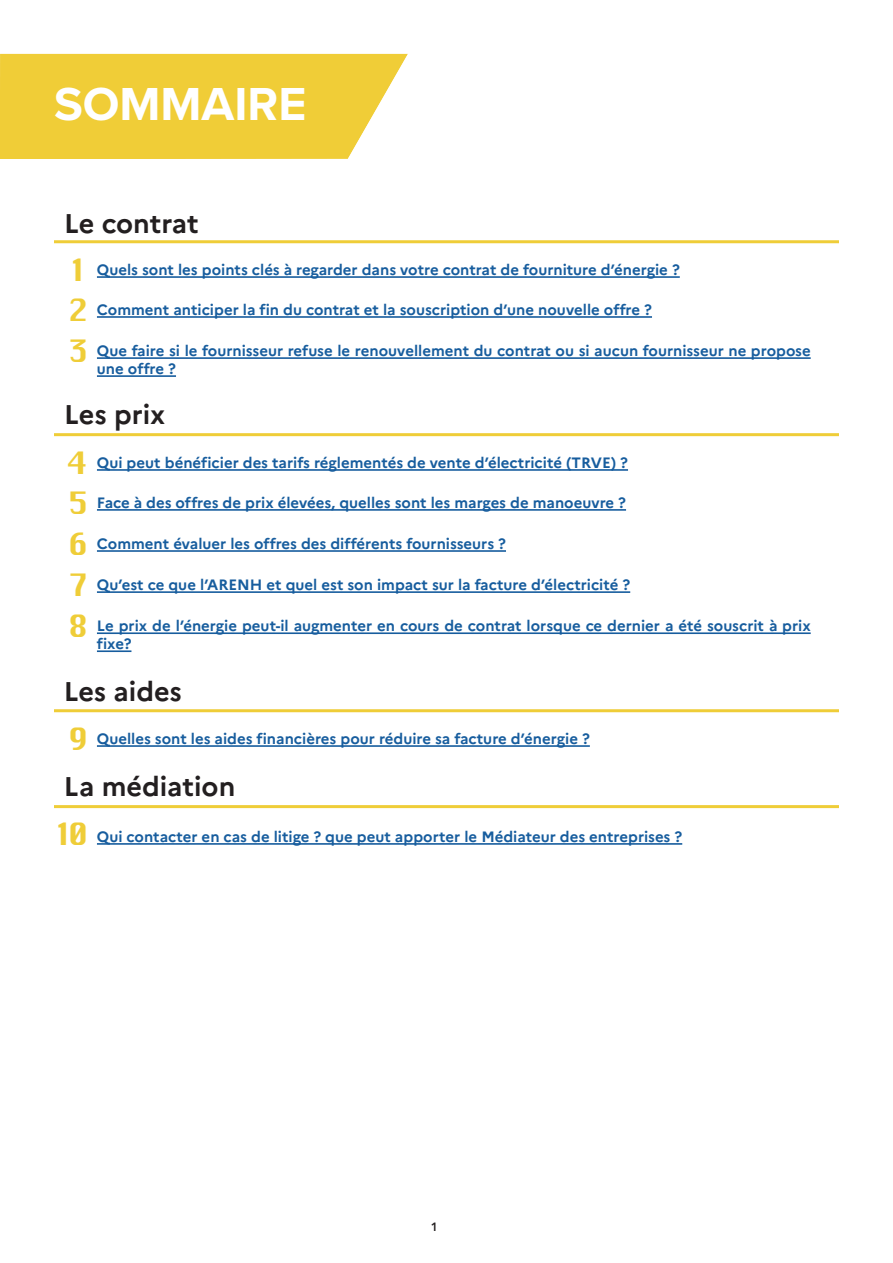
<style>
.page{position:relative;width:893px;height:1263px;background:#fff}
.page>*{position:absolute;margin:0;border:0;box-sizing:border-box;transform-origin:0 0}
.t1{font:700 48px "Proxima Nova";color:#fff}
.t2{font:700 27px "Marianne";color:#231f20}
.t3{font:700 15px/18px "Marianne";color:#175d9e}
.t4{font:600 12px "Avenir Next";color:#231f20}
.s1{font-family:"Silom";font-weight:400;font-size:30px;color:#efcd38}
</style>
<div class="page">
<img style="left:0;top:53px;width:408px;height:105px">
<hr style="left:54px;top:240px;width:785px;height:3px;background:#efcd38">
<hr style="left:97px;top:276px;width:583px;height:2px;background:#175d9e">
<hr style="left:97px;top:316px;width:555px;height:2px;background:#175d9e">
<hr style="left:97px;top:357px;width:714px;height:2px;background:#175d9e">
<hr style="left:97px;top:375px;width:79px;height:2px;background:#175d9e">
<hr style="left:54px;top:433px;width:785px;height:3px;background:#efcd38">
<hr style="left:97px;top:469px;width:531px;height:2px;background:#175d9e">
<hr style="left:97px;top:509px;width:529px;height:2px;background:#175d9e">
<hr style="left:97px;top:550px;width:409px;height:2px;background:#175d9e">
<hr style="left:97px;top:591px;width:533px;height:2px;background:#175d9e">
<hr style="left:97px;top:632px;width:714px;height:2px;background:#175d9e">
<hr style="left:97px;top:650px;width:34px;height:2px;background:#175d9e">
<hr style="left:54px;top:709px;width:785px;height:3px;background:#efcd38">
<hr style="left:97px;top:745px;width:493px;height:2px;background:#175d9e">
<hr style="left:54px;top:805px;width:785px;height:3px;background:#efcd38">
<hr style="left:97px;top:843px;width:585px;height:2px;background:#175d9e">
<h1 class="t1" style="left:54px;top:68px;width:254px">SOMMAIRE</h1>
<h2 class="t2" style="left:64px;top:207px;width:136px">Le contrat</h2>
<p class="t3" style="left:68px;top:261px;width:613px"><span class="s1">1</span> Quels sont les points clés à regarder dans votre contrat de fourniture d’énergie ?</p>
<p class="t3" style="left:68px;top:301px;width:585px"><span class="s1">2</span> Comment anticiper la fin du contrat et la souscription d’une nouvelle offre ?</p>
<p class="t3" style="left:97px;top:342px;width:715px;text-indent:-29px"><span class="s1">3</span> Que faire si le fournisseur refuse le renouvellement du contrat ou si aucun fournisseur ne propose une offre ?</p>
<h2 class="t2" style="left:64px;top:397px;width:103px">Les prix</h2>
<p class="t3" style="left:68px;top:454px;width:561px"><span class="s1">4</span> Qui peut bénéficier des tarifs réglementés de vente d’électricité (TRVE) ?</p>
<p class="t3" style="left:68px;top:493px;width:559px"><span class="s1">5</span> Face à des offres de prix élevées, quelles sont les marges de manoeuvre ?</p>
<p class="t3" style="left:68px;top:535px;width:439px"><span class="s1">6</span> Comment évaluer les offres des différents fournisseurs ?</p>
<p class="t3" style="left:68px;top:576px;width:564px"><span class="s1">7</span> Qu’est ce que l’ARENH et quel est son impact sur la facture d’électricité ?</p>
<p class="t3" style="left:97px;top:617px;width:715px;text-indent:-29px"><span class="s1">8</span> Le prix de l’énergie peut-il augmenter en cours de contrat lorsque ce dernier a été souscrit à prix fixe?</p>
<h2 class="t2" style="left:64px;top:675px;width:120px">Les aides</h2>
<p class="t3" style="left:68px;top:730px;width:523px"><span class="s1">9</span> Quelles sont les aides financières pour réduire sa facture d’énergie ?</p>
<h2 class="t2" style="left:64px;top:770px;width:173px">La médiation</h2>
<p class="t3" style="left:53px;top:827px;width:630px"><span class="s1">10</span> Qui contacter en cas de litige ? que peut apporter le Médiateur des entreprises ?</p>
<p class="t4" style="left:431px;top:1217px;width:9px">1</p>
</div>
